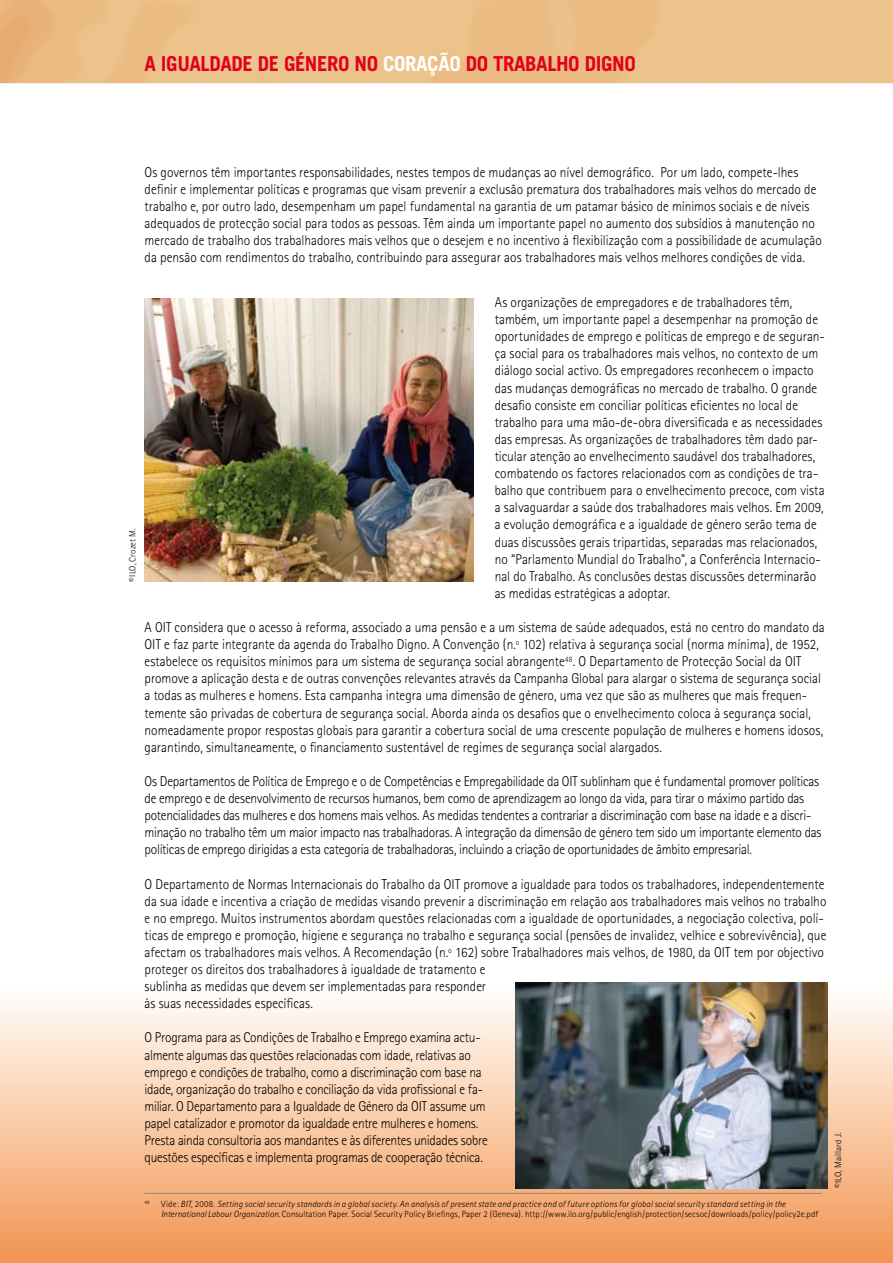
<style>
.page{position:relative;width:893px;height:1263px;background:#fff}
.page>*{position:absolute;margin:0;border:0;box-sizing:border-box;transform-origin:0 0}
.t1{font:700 20.7px "Trade Gothic";letter-spacing:-.02em;color:#e2001a}
.t2{font:300 14.25px/17.1px "Rotis Sans Serif";color:#000;scale:.94 1}
.t3{font:300 14.25px/17.1px "Rotis Sans Serif";letter-spacing:-.02em;color:#000;scale:.94 1}
.t4{font:italic 300 9px/10.5px "Rotis Sans Serif";letter-spacing:.015em;color:#000}
.t5{font:300 9px "Rotis Sans Serif";letter-spacing:.015em;color:#000}
.s1{color:#fff}
.s2{font-style:normal}
</style>
<div class="page">
<div style="left:0;top:0;width:893px;height:83px;background:#edc38c"></div>
<svg style="left:0;top:1000px;width:893px;height:263px;background:#f7c29a"></svg>
<img style="left:145px;top:299px;width:328px;height:282px">
<img style="left:515px;top:982px;width:313px;height:206px">
<hr style="left:145px;top:1193px;width:677px;height:1px;background:#938983">
<h1 class="t1" style="left:145px;top:50px;width:493px">A IGUALDADE DE GéNERO NO <span class="s1">CORAÇÃO</span> DO TRABALHO DIGNO</h1>
<p class="t2" style="left:145px;top:163px;width:722px">Os governos têm importantes responsabilidades, nestes tempos de mudanças ao nível demográfico. Por um lado, compete-lhes definir e implementar políticas e programas que visam prevenir a exclusão prematura dos trabalhadores mais velhos do mercado de trabalho e, por outro lado, desempenham um papel fundamental na garantia de um patamar básico de mínimos sociais e de níveis adequados de protecção social para todos as pessoas. Têm ainda um importante papel no aumento dos subsídios à manutenção no mercado de trabalho dos trabalhadores mais velhos que o desejem e no incentivo à flexibilização com a possibilidade de acumulação da pensão com rendimentos do trabalho, contribuindo para assegurar aos trabalhadores mais velhos melhores condições de vida.</p>
<p class="t2" style="left:495px;top:294px;width:353px">As organizações de empregadores e de trabalhadores têm, também, um importante papel a desempenhar na promoção de oportunidades de emprego e políticas de emprego e de seguran&shy;ça social para os trabalhadores mais velhos, no contexto de um diálogo social activo. Os empregadores reconhecem o impacto das mudanças demográficas no mercado de trabalho. O grande desafio consiste em conciliar políticas eficientes no local de trabalho para uma mão-de-obra diversificada e as necessidades das empresas. As organizações de trabalhadores têm dado par&shy;ticular atenção ao envelhecimento saudável dos trabalhadores, combatendo os factores relacionados com as condições de tra&shy;balho que contribuem para o envelhecimento precoce, com vista a salvaguardar a saúde dos trabalhadores mais velhos. Em 2009, a evolução demográfica e a igualdade de género serão tema de duas discussões gerais tripartidas, separadas mas relacionados, no “Parlamento Mundial do Trabalho”, a Conferência Internacio&shy;nal do Trabalho. As conclusões destas discussões determinarão as medidas estratégicas a adoptar.</p>
<p class="t2" style="left:145px;top:619px;width:725px">A OIT considera que o acesso à reforma, associado a uma pensão e a um sistema de saúde adequados, está no centro do mandato da OIT e faz parte integrante da agenda do Trabalho Digno. A Convenção (n.º 102) relativa à segurança social (norma mínima), de 1952, estabelece os requisitos mínimos para um sistema de segurança social abrangente<sup>48</sup>. O Departamento de Protecção Social da OIT promove a aplicação desta e de outras convenções relevantes através da Campanha Global para alargar o sistema de segurança social a todas as mulheres e homens. Esta campanha integra uma dimensão de género, uma vez que são as mulheres que mais frequen&shy;temente são privadas de cobertura de segurança social. Aborda ainda os desafios que o envelhecimento coloca à segurança social, nomeadamente propor respostas globais para garantir a cobertura social de uma crescente população de mulheres e homens idosos, garantindo, simultaneamente, o financiamento sustentável de regimes de segurança social alargados.</p>
<p class="t3" style="left:145px;top:772px;width:722px">Os Departamentos de Política de Emprego e o de Competências e Empregabilidade da OIT sublinham que é fundamental promover políticas de emprego e de desenvolvimento de recursos humanos, bem como de aprendizagem ao longo da vida, para tirar o máximo partido das potencialidades das mulheres e dos homens mais velhos. As medidas tendentes a contrariar a discriminação com base na idade e a discri&shy;minação no trabalho têm um maior impacto nas trabalhadoras. A integração da dimensão de género tem sido um importante elemento das políticas de emprego dirigidas a esta categoria de trabalhadoras, incluindo a criação de oportunidades de âmbito empresarial.</p>
<p class="t2" style="left:145px;top:875px;width:727px">O Departamento de Normas Internacionais do Trabalho da OIT promove a igualdade para todos os trabalhadores, independentemente da sua idade e incentiva a criação de medidas visando prevenir a discriminação em relação aos trabalhadores mais velhos no trabalho e no emprego. Muitos instrumentos abordam questões relacionadas com a igualdade de oportunidades, a negociação colectiva, polí&shy;ticas de emprego e promoção, higiene e segurança no trabalho e segurança social (pensões de invalidez, velhice e sobrevivência), que afectam os trabalhadores mais velhos. A Recomendação (n.º 162) sobre Trabalhadores mais velhos, de 1980, da OIT tem por objectivo proteger os direitos dos trabalhadores à igualdade de tratamento e<br>sublinha as medidas que devem ser implementadas para responder<br>às suas necessidades específicas.</p>
<p class="t3" style="left:145px;top:1029px;width:367px">O Programa para as Condições de Trabalho e Emprego examina actu&shy;almente algumas das questões relacionadas com idade, relativas ao emprego e condições de trabalho, como a discriminação com base na idade, organização do trabalho e conciliação da vida profissional e fa&shy;miliar. O Departamento para a Igualdade de Género da OIT assume um papel catalizador e promotor da igualdade entre mulheres e homens.<br>Presta ainda consultoria aos mandantes e às diferentes unidades sobre questões específicas e implementa programas de cooperação técnica.</p>
<p class="t4" style="left:161px;top:1199px;width:659px;text-indent:-16px"><sup>48</sup> <span class="s2">Vide:</span> BIT<span class="s2">, 2008.</span> Setting social security standards in a global society. An analysis of present state and practice and of future options for global social security standard setting in the<br>International Labour Organization. <span class="s2">Consultation Paper. Social Security Policy Briefings, Paper 2 (Geneva). http://www.ilo.org/public/english/protection/secsoc/downloads/policy/policy2e.pdf</span></p>
<p class="t5" style="left:127px;top:581px;width:55px;rotate:-90deg">©ILO, Crozet M.</p>
<p class="t5" style="left:833px;top:1188px;width:57px;rotate:-90deg">©ILO, Maillard J.</p>
</div>
